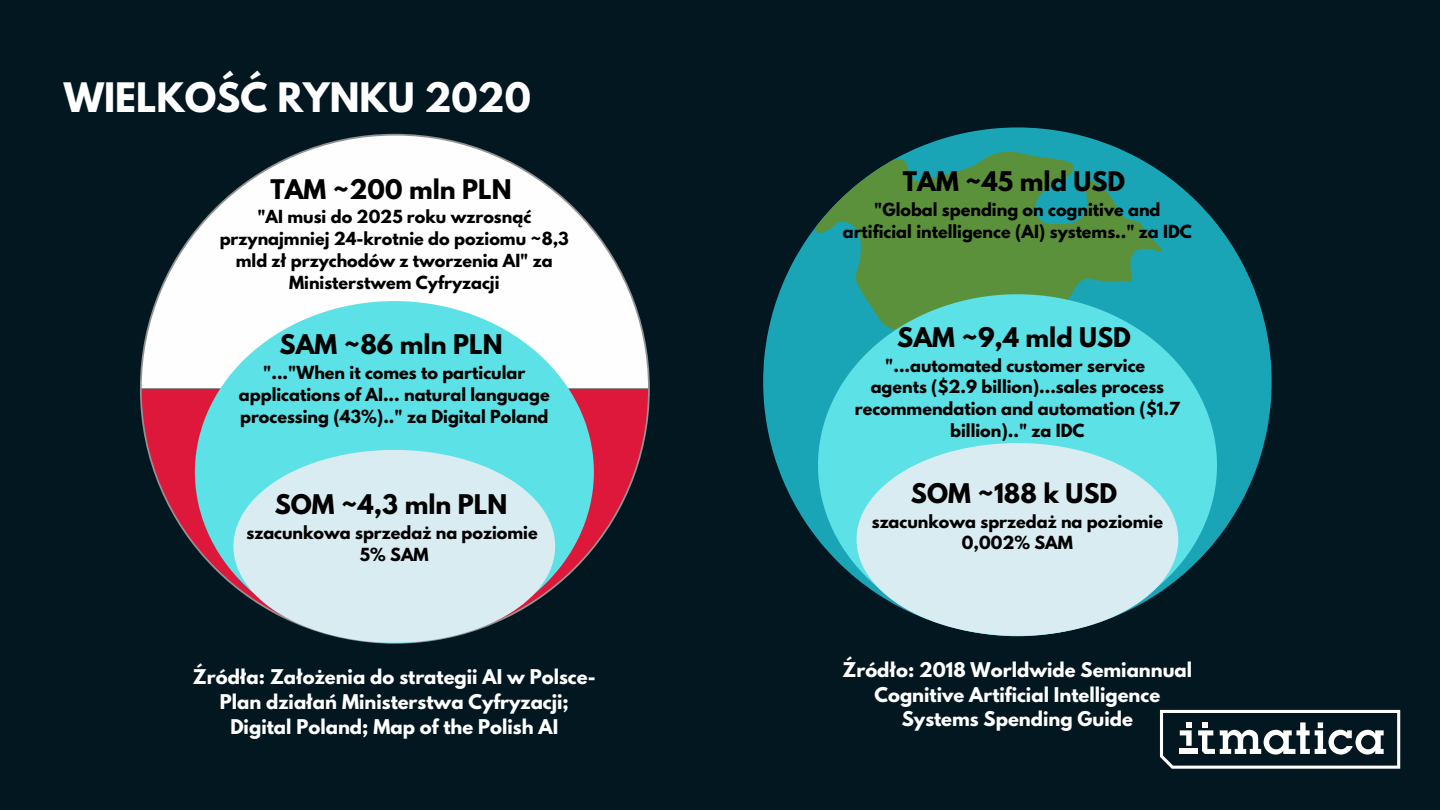
<style>
.page{position:relative;width:1440px;height:810px;background:#021720}
.page>*{position:absolute;margin:0;border:0;box-sizing:border-box;transform-origin:0 0}
.t1{font:700 36px "League Spartan";color:#fff}
.t2{font:700 24px "League Spartan";color:#000}
.t3{font:700 18px/24.8px "League Spartan";color:#fff;text-align:center}
.t4{font:700 16px/21.8px "League Spartan";color:#000;text-align:center}
</style>
<div class="page">
<svg style="left:1160px;top:710px;width:240px;height:59px"></svg>
<svg style="left:763px;top:127px;width:509px;height:412px"></svg>
<svg style="left:815px;top:150px;width:397px;height:390px;background:#3c8b62"></svg>
<svg style="left:818px;top:294px;width:399px;height:285px;background:#4ccdd2"></svg>
<svg style="left:857px;top:443px;width:321px;height:193px;background:#b5d6dc"></svg>
<svg style="left:141px;top:135px;width:508px;height:254px;fill:#fefefe"></svg>
<svg style="left:141px;top:389px;width:508px;height:159px;fill:#dd183a"></svg>
<svg style="left:195px;top:301px;width:399px;height:286px;background:#7fd8dd"></svg>
<svg style="left:233px;top:450px;width:322px;height:193px;background:#b7d5db"></svg>
<h1 class="t1" style="left:64px;top:80px;width:469px">WIELKOŚĆ RYNKU 2020</h1>
<h2 class="t2" style="left:270px;top:177px;width:243px">TAM ~200 mln PLN</h2>
<p class="t4" style="left:220px;top:208px;width:351px">"AI musi do 2025 roku wzrosnąć przynajmniej 24-krotnie do poziomu ~8,3 mld zł przychodów z tworzenia AI" za Ministerstwem Cyfryzacji</p>
<h2 class="t2" style="left:280px;top:333px;width:224px">SAM ~86 mln PLN</h2>
<p class="t4" style="left:239px;top:364px;width:312px">"..."When it comes to particular applications of AI... natural language processing (43%).." za Digital Poland</p>
<h2 class="t2" style="left:275px;top:493px;width:234px">SOM ~4,3 mln PLN</h2>
<p class="t4" style="left:247px;top:524px;width:293px">szacunkowa sprzedaż na poziomie<br>5% SAM</p>
<p class="t3" style="left:193px;top:667px;width:404px">Źródła: Założenia do strategii AI w Polsce-<br>Plan działań Ministerstwa Cyfryzacji;<br>Digital Poland; Map of the Polish AI</p>
<h2 class="t2" style="left:903px;top:169px;width:224px">TAM ~45 mld USD</h2>
<p class="t4" style="left:843px;top:201px;width:351px">"Global spending on cognitive and artificial intelligence (AI) systems.." za IDC</p>
<h2 class="t2" style="left:897px;top:325px;width:235px">SAM ~9,4 mld USD</h2>
<p class="t4" style="left:855px;top:356px;width:327px">"...automated customer service<br>agents ($2.9 billion)...sales process recommendation and automation ($1.7 billion).." za IDC</p>
<h2 class="t2" style="left:911px;top:481px;width:208px">SOM ~188 k USD</h2>
<p class="t4" style="left:872px;top:512px;width:293px">szacunkowa sprzedaż na poziomie<br>0,002% SAM</p>
<p class="t3" style="left:843px;top:659px;width:351px">Źródło: 2018 Worldwide Semiannual<br>Cognitive Artificial Intelligence<br>Systems Spending Guide</p>
</div>
